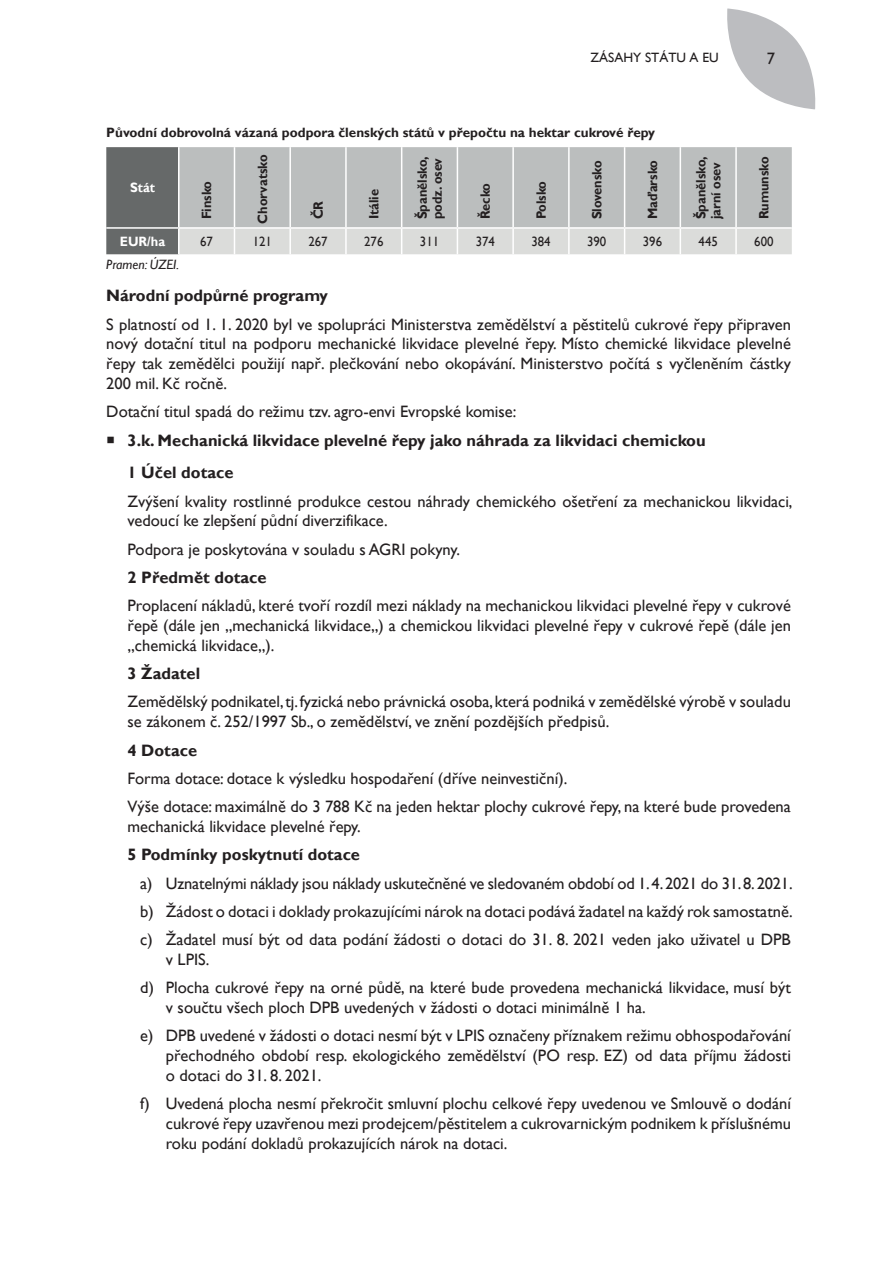
<style>
.page{position:relative;width:893px;height:1263px;background:#fff}
.page>*{position:absolute;margin:0;border:0;box-sizing:border-box;transform-origin:0 0}
.Zakladni_MZe{font:16.5px/19.8px "Gill Sans";color:#231f20}
.Zakladni_MZe-2{font:700 16.5px "Gill Sans";color:#231f20}
.Nadpis_4{font:700 16.5px "Gill Sans";color:#231f20}
.Tabulka{font:700 13.5px/15px "Gill Sans";color:#231f20;scale:.95 1}
.Nadpis_tabulka{font:700 13.5px "Gill Sans";color:#231f20}
.Tabulka-2{font:13.5px "Gill Sans";color:#231f20;scale:.95 1}
.Tabulka-3{font:13.5px "Gill Sans";color:#231f20}
.pramen{font:italic 13.5px "Gill Sans";color:#231f20}
.Tabulka_Zahlavi{font:700 13.5px "Gill Sans";color:#fff;scale:.95 1}
</style>
<div class="page">
<svg style="left:727px;top:9px;width:89px;height:100px"></svg>
<svg style="left:106px;top:147px;width:686px;height:107px;background:#bbbebd"></svg>
<hr style="left:736px;top:227px;width:56px;height:2px;background:#fff">
<hr style="left:735px;top:229px;width:2px;height:25px;background:#fff">
<p class="Tabulka-3" style="left:590px;top:49px;width:130px">ZÁSAHY STÁTU A EU</p>
<p class="Zakladni_MZe" style="left:767px;top:49px;width:10px">7</p>
<p class="Nadpis_tabulka" style="left:106px;top:124px;width:550px">Původní dobrovolná vázaná podpora členských států v přepočtu na hektar cukrové řepy</p>
<p class="Tabulka_Zahlavi" style="left:130px;top:180px;width:28px">Stát</p>
<p class="Tabulka" style="left:200px;top:219px;width:42px;rotate:-90deg">Finsko</p>
<p class="Tabulka" style="left:255px;top:224px;width:75px;rotate:-90deg">Chorvatsko</p>
<p class="Tabulka" style="left:311px;top:219px;width:21px;rotate:-90deg">ČR</p>
<p class="Tabulka" style="left:367px;top:219px;width:33px;rotate:-90deg">Itálie</p>
<p class="Tabulka" style="left:415px;top:219px;width:68px;rotate:-90deg">Španělsko, podz. osev</p>
<p class="Tabulka" style="left:478px;top:219px;width:40px;rotate:-90deg">Řecko</p>
<p class="Tabulka" style="left:534px;top:219px;width:42px;rotate:-90deg">Polsko</p>
<p class="Tabulka" style="left:590px;top:219px;width:64px;rotate:-90deg">Slovensko</p>
<p class="Tabulka" style="left:645px;top:219px;width:64px;rotate:-90deg">Maďarsko</p>
<p class="Tabulka" style="left:694px;top:219px;width:68px;rotate:-90deg">Španělsko, jarní osev</p>
<p class="Tabulka" style="left:757px;top:219px;width:68px;rotate:-90deg">Rumunsko</p>
<p class="Tabulka_Zahlavi" style="left:120px;top:233px;width:49px">EUR/ha</p>
<p class="Tabulka-2" style="left:200px;top:233px;width:15px">67</p>
<p class="Tabulka-2" style="left:253px;top:233px;width:22px">121</p>
<p class="Tabulka-2" style="left:308px;top:233px;width:22px">267</p>
<p class="Tabulka-2" style="left:364px;top:233px;width:22px">276</p>
<p class="Tabulka-2" style="left:420px;top:233px;width:22px">311</p>
<p class="Tabulka-2" style="left:476px;top:233px;width:22px">374</p>
<p class="Tabulka-2" style="left:531px;top:233px;width:22px">384</p>
<p class="Tabulka-2" style="left:587px;top:233px;width:22px">390</p>
<p class="Tabulka-2" style="left:643px;top:233px;width:22px">396</p>
<p class="Tabulka-2" style="left:699px;top:233px;width:22px">445</p>
<p class="Tabulka-2" style="left:754px;top:233px;width:22px">600</p>
<p class="pramen" style="left:106px;top:256px;width:74px">Pramen: ÚZEI.</p>
<p class="Nadpis_4" style="left:106px;top:286px;width:223px">Národní podpůrné programy</p>
<p class="Zakladni_MZe" style="left:106px;top:314px;width:686px;text-align:justify">S platností od 1. 1. 2020 byl ve spolupráci Ministerstva zemědělství a pěstitelů cukrové řepy připraven nový dotační titul na podporu mechanické likvidace plevelné řepy. Místo chemické likvidace plevelné řepy tak zemědělci použijí např. plečkování nebo okopávání. Ministerstvo počítá s vyčleněním částky 200 mil. Kč ročně.</p>
<p class="Zakladni_MZe" style="left:106px;top:402px;width:412px">Dotační titul spadá do režimu tzv. agro-envi Evropské komise:</p>
<p class="Zakladni_MZe-2" style="left:128px;top:430px;width:580px">3.k. Mechanická likvidace plevelné řepy jako náhrada za likvidaci chemickou</p>
<p class="Zakladni_MZe-2" style="left:128px;top:463px;width:107px">1 Účel dotace</p>
<p class="Zakladni_MZe" style="left:128px;top:491px;width:666px">Zvýšení kvality rostlinné produkce cestou náhrady chemického ošetření za mechanickou likvidaci, vedoucí ke zlepšení půdní diverzifikace.</p>
<p class="Zakladni_MZe" style="left:128px;top:539px;width:334px">Podpora je poskytována v souladu s AGRI pokyny.</p>
<p class="Zakladni_MZe-2" style="left:128px;top:567px;width:141px">2 Předmět dotace</p>
<p class="Zakladni_MZe" style="left:128px;top:596px;width:665px;text-align:justify">Proplacení nákladů, které tvoří rozdíl mezi náklady na mechanickou likvidaci plevelné řepy v cukrové řepě (dále jen „mechanická likvidace„) a chemickou likvidaci plevelné řepy v cukrové řepě (dále jen „chemická likvidace„).</p>
<p class="Zakladni_MZe-2" style="left:128px;top:664px;width:74px">3 Žadatel</p>
<p class="Zakladni_MZe" style="left:128px;top:692px;width:665px">Zemědělský podnikatel, tj. fyzická nebo právnická osoba, která podniká v zemědělské výrobě v souladu se zákonem č. 252/1997 Sb., o zemědělství, ve znění pozdějších předpisů.</p>
<p class="Zakladni_MZe-2" style="left:128px;top:740px;width:71px">4 Dotace</p>
<p class="Zakladni_MZe" style="left:128px;top:769px;width:441px">Forma dotace: dotace k výsledku hospodaření (dříve neinvestiční).</p>
<p class="Zakladni_MZe" style="left:128px;top:797px;width:665px">Výše dotace: maximálně do 3 788 Kč na jeden hektar plochy cukrové řepy, na které bude provedena mechanická likvidace plevelné řepy.</p>
<p class="Zakladni_MZe-2" style="left:128px;top:845px;width:234px">5 Podmínky poskytnutí dotace</p>
<p class="Zakladni_MZe" style="left:140px;top:873px;width:654px">a) Uznatelnými náklady jsou náklady uskutečněné ve sledovaném období od 1. 4. 2021 do 31. 8. 2021.</p>
<p class="Zakladni_MZe" style="left:140px;top:902px;width:654px">b) Žádost o dotaci i doklady prokazujícími nárok na dotaci podává žadatel na každý rok samostatně.</p>
<p class="Zakladni_MZe" style="left:166px;top:930px;width:627px;text-indent:-26px">c) Žadatel musí být od data podání žádosti o dotaci do 31. 8. 2021 veden jako uživatel u DPB v LPIS.</p>
<p class="Zakladni_MZe" style="left:166px;top:978px;width:627px;text-indent:-26px">d) Plocha cukrové řepy na orné půdě, na které bude provedena mechanická likvidace, musí být v součtu všech ploch DPB uvedených v žádosti o dotaci minimálně 1 ha.</p>
<p class="Zakladni_MZe" style="left:166px;top:1026px;width:627px;text-align:justify;text-indent:-26px">e) DPB uvedené v žádosti o dotaci nesmí být v LPIS označeny příznakem režimu obhospodařování přechodného období resp. ekologického zemědělství (PO resp. EZ) od data příjmu žádosti o dotaci do 31. 8. 2021.</p>
<p class="Zakladni_MZe" style="left:166px;top:1094px;width:627px;text-align:justify;text-indent:-26px">f) Uvedená plocha nesmí překročit smluvní plochu celkové řepy uvedenou ve Smlouvě o dodání cukrové řepy uzavřenou mezi prodejcem/pěstitelem a cukrovarnickým podnikem k příslušnému roku podání dokladů prokazujících nárok na dotaci.</p>
</div>
